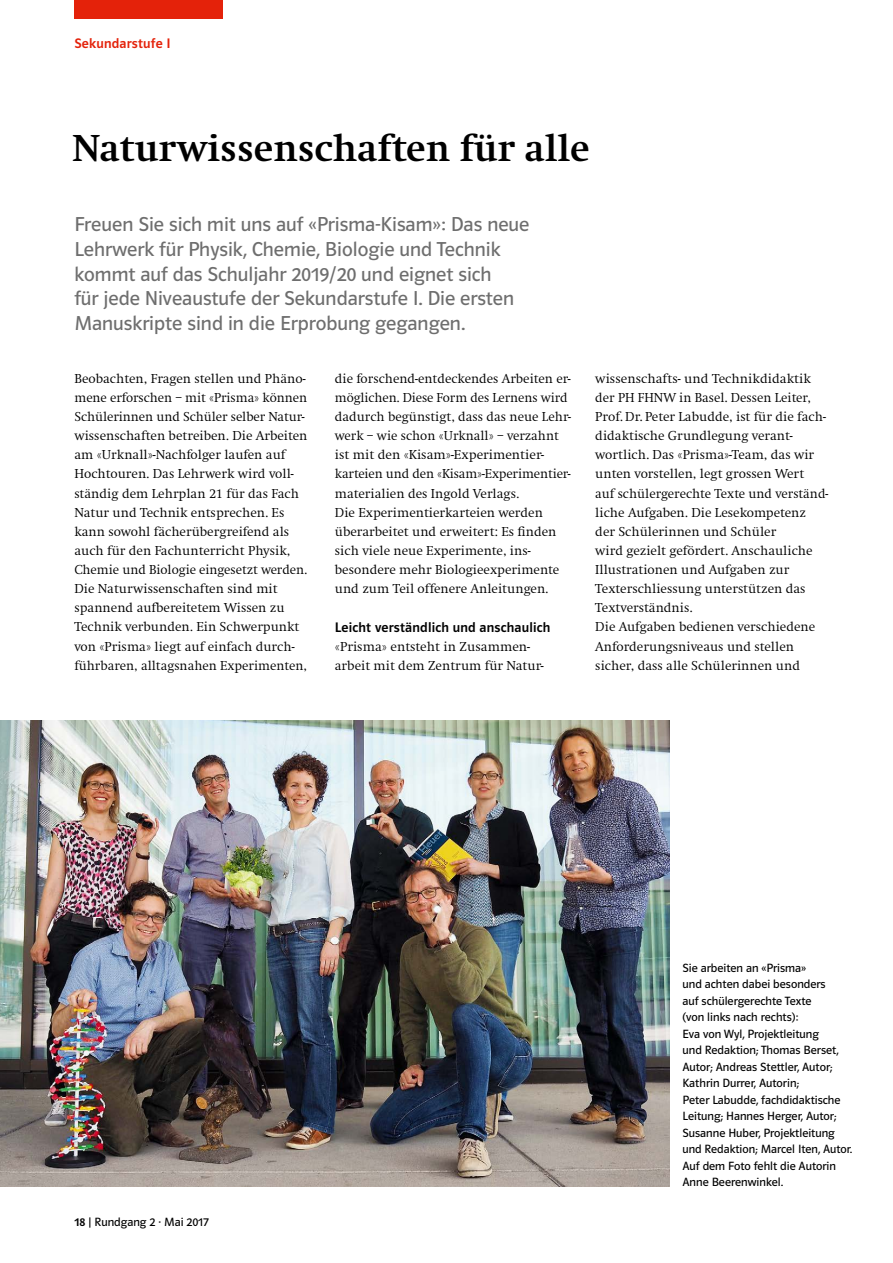
<style>
.page{position:relative;width:893px;height:1263px;background:#fff}
.page>*{position:absolute;margin:0;border:0;box-sizing:border-box;transform-origin:0 0}
.t1{font:700 39px "Swift EF";color:#000}
.t2{font:20.25px/24.8px "Polo ST11 K Buch";color:#6e6e6e}
.t3{font:13.8px "Polo ST11 K Krftg";letter-spacing:.015em;color:#000}
.t4{font:13.8px "Polo ST11 K Krftg";letter-spacing:.015em;color:#e4220a}
.t5{font:300 13.5px/19.2px "Swift EF";color:#000}
.t6{font:12px/16.5px "Polo ST11 K Buch";color:#000}
.s1{font-family:"Polo ST11 K Krftg"}
</style>
<div class="page">
<div style="left:74px;top:0;width:149px;height:19px;background:#e4220a"></div>
<img style="left:0;top:721px;width:670px;height:465px">
<p class="t4" style="left:74px;top:36px;width:98px">Sekundarstufe I</p>
<h1 class="t1" style="left:72px;top:128px;width:519px">Naturwissenschaften für alle</h1>
<p class="t2" style="left:74px;top:212px;width:457px">Freuen Sie sich mit uns auf «Prisma-Kisam»: Das neue Lehrwerk für Physik, Chemie, Biologie und Technik kommt auf das Schuljahr 2019/20 und eignet sich<br>für jede Niveaustufe der Sekundarstufe I. Die ersten Manuskripte sind in die Erprobung gegangen.</p>
<p class="t5" style="left:74px;top:369px;width:235px">Beobachten, Fragen stellen und Phäno&shy;mene erforschen – mit «Prisma» können Schülerinnen und Schüler selber Natur&shy;wissenschaften betreiben. Die Arbeiten am «Urknall»-Nachfolger laufen auf Hochtouren. Das Lehrwerk wird voll&shy;ständig dem Lehrplan 21 für das Fach Natur und Technik entsprechen. Es kann sowohl fächerübergreifend als auch für den Fachunterricht Physik, Chemie und Biologie eingesetzt werden.<br>Die Naturwissenschaften sind mit spannend aufbereitetem Wissen zu Technik verbunden. Ein Schwerpunkt von «Prisma» liegt auf einfach durch&shy;führbaren, alltagsnahen Experimenten,</p>
<p class="t5" style="left:335px;top:369px;width:238px">die forschend-entdeckendes Arbeiten er&shy;möglichen. Diese Form des Lernens wird dadurch begünstigt, dass das neue Lehr&shy;werk – wie schon «Urknall» – verzahnt ist mit den «Kisam»-Experimentier&shy;karteien und den «Kisam»-Experimentier&shy;materialien des Ingold Verlags.<br>Die Experimentierkarteien werden überarbeitet und erweitert: Es finden sich viele neue Experimente, ins&shy;besondere mehr Biologieexperimente und zum Teil offenere Anleitungen.</p>
<p class="t3" style="left:335px;top:619px;width:217px">Leicht verständlich und anschaulich</p>
<p class="t5" style="left:335px;top:637px;width:210px">«Prisma» entsteht in Zusammen&shy;arbeit mit dem Zentrum für Natur-</p>
<p class="t5" style="left:595px;top:369px;width:234px">wissenschafts- und Technikdidaktik der PH FHNW in Basel. Dessen Leiter, Prof. Dr. Peter Labudde, ist für die fach&shy;didaktische Grundlegung verant&shy;wortlich. Das «Prisma»-Team, das wir unten vorstellen, legt grossen Wert<br>auf schülergerechte Texte und verständ&shy;liche Aufgaben. Die Lesekompetenz der Schülerinnen und Schüler<br>wird gezielt gefördert. Anschauliche Illustrationen und Aufgaben zur Texterschliessung unterstützen das Textverständnis.<br>Die Aufgaben bedienen verschiedene Anforderungsniveaus und stellen sicher, dass alle Schülerinnen und</p>
<p class="t6" style="left:74px;top:1213px;width:136px"><span class="s1">18</span> | Rundgang 2 · Mai 2017</p>
<p class="t6" style="left:682px;top:960px;width:171px">Sie arbeiten an «Prisma»<br>und achten dabei besonders<br>auf schülergerechte Texte<br>(von links nach rechts):<br>Eva von Wyl, Projektleitung<br>und Redaktion; Thomas Berset,<br>Autor; Andreas Stettler, Autor;<br>Kathrin Durrer, Autorin;<br>Peter Labudde, fachdidaktische<br>Leitung; Hannes Herger, Autor;<br>Susanne Huber, Projektleitung und Redaktion; Marcel Iten, Autor.<br>Auf dem Foto fehlt die Autorin<br>Anne Beerenwinkel.</p>
</div>
